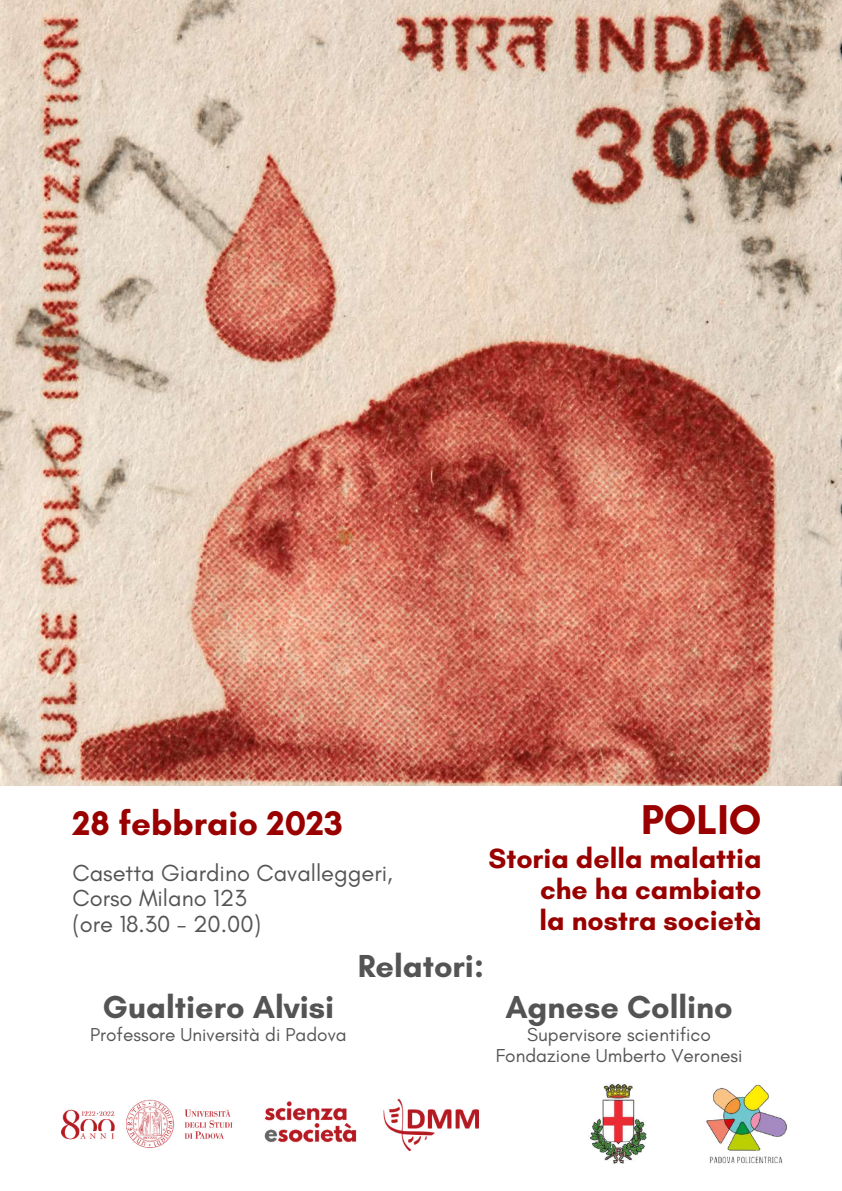
<style>
.page{position:relative;width:842px;height:1191px;background:#fff}
.page>*{position:absolute;margin:0;border:0;box-sizing:border-box;transform-origin:0 0}
.t1{font:700 42.4px "Glacial Indifference";color:#900}
.t2{font:700 34.8px "Glacial Indifference";color:#900}
.t3{font:700 32.4px "Glacial Indifference";color:#545454}
.t4{font:700 28.4px/31.2px "Glacial Indifference";color:#900;text-align:justify}
.t5{font:23.7px/25.7px "Glacial Indifference";color:#545454}
.t6{font:19.1px/20.8px "Glacial Indifference";color:#545454;text-align:center}
.t7{font:19px "Glacial Indifference";color:#545454}
</style>
<div class="page">
<img style="left:62px;top:1098px;width:416px;height:52px">
<img style="left:706px;top:1084px;width:81px;height:78px">
<img style="left:588px;top:1083px;width:59px;height:79px">
<img style="left:0;top:0;width:842px;height:785px">
<h2 class="t2" style="left:72px;top:801px;width:272px">28 febbraio 2023</h2>
<h1 class="t1" style="left:641px;top:793px;width:122px">POLIO</h1>
<p class="t4" style="left:540px;top:842px;width:223px;text-indent:-51px">Storia della malattia che ha cambiato la nostra società</p>
<p class="t5" style="left:72px;top:859px;width:322px">Casetta Giardino Cavalleggeri,<br>Corso Milano 123<br>(ore 18.30 - 20.00)</p>
<h3 class="t3" style="left:103px;top:986px;width:233px">Gualtiero Alvisi</h3>
<p class="t7" style="left:90px;top:1023px;width:258px">Professore Università di Padova</p>
<h3 class="t3" style="left:358px;top:945px;width:128px">Relatori:</h3>
<h3 class="t3" style="left:505px;top:986px;width:229px">Agnese Collino</h3>
<p class="t6" style="left:496px;top:1024px;width:248px">Supervisore scientifico<br>Fondazione Umberto Veronesi</p>
</div>
